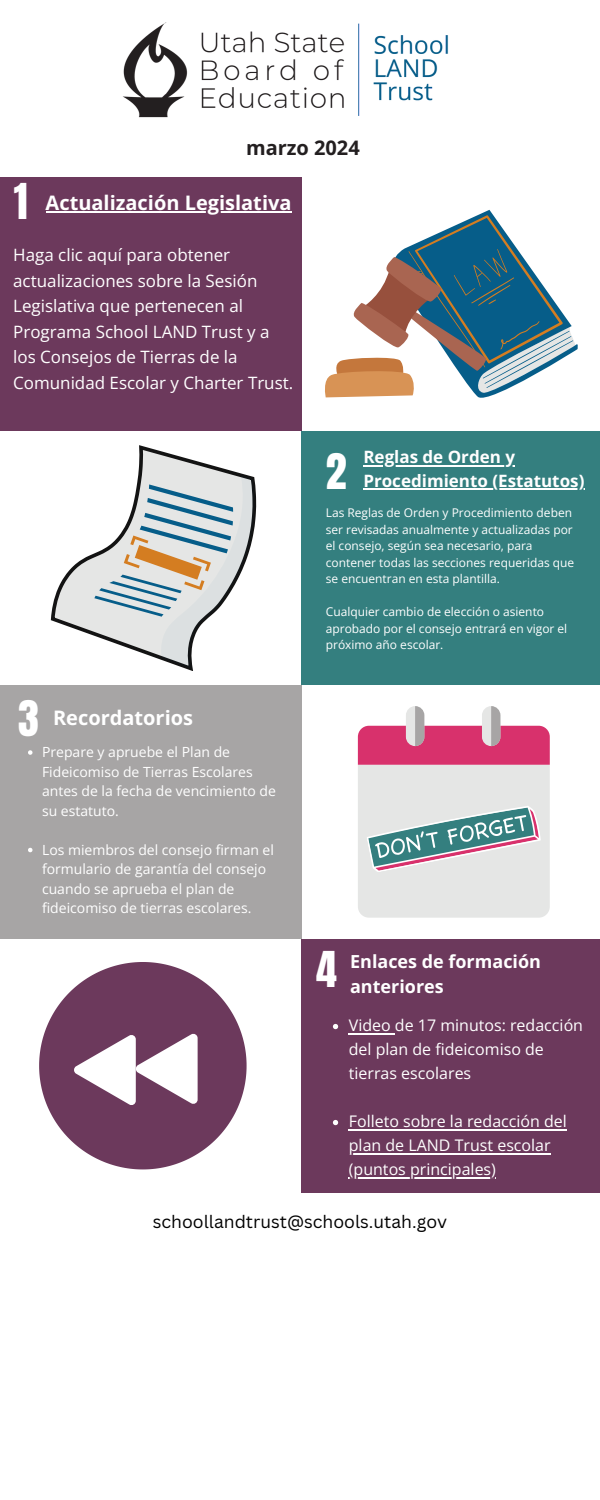
<style>
.page{position:relative;width:600px;height:1500px;background:#fff}
.page>*{position:absolute;margin:0;border:0;box-sizing:border-box;transform-origin:0 0}
.t1{font:42px "Anton";color:#fff}
.t2{font:700 20px "Open Sans";color:#fff}
.t3{font:700 20px "Open Sans";color:#231f20}
.t4{font:700 18px/24.8px "Open Sans";color:#fff}
.t5{font:17.5px "Canva Sans";color:#000}
.t6{font:17px/25.5px "Open Sans";color:#fff}
.t7{font:700 17px "Open Sans";color:#fff}
.t8{font:16px/24px "Open Sans";color:#fff}
.t9{font:14px/19.5px "Open Sans";color:#fff}
.t10{font:12px/16.5px "Open Sans";color:#fff}
</style>
<div class="page">
<div style="left:0;top:178px;width:301px;height:253px;background:#6c395c"></div>
<div style="left:0;top:685px;width:301px;height:254px;background:#a7a5a5"></div>
<div style="left:301px;top:431px;width:299px;height:254px;background:#347f7f"></div>
<div style="left:301px;top:939px;width:299px;height:254px;background:#6c395c"></div>
<img style="left:123px;top:22px;width:325px;height:96px">
<svg style="left:358px;top:706px;width:192px;height:212px;background:#d3bdc7"></svg>
<svg style="left:325px;top:210px;width:253px;height:188px"></svg>
<hr style="left:46px;top:211px;width:246px;height:2px;background:#fff">
<hr style="left:363px;top:465px;width:152px;height:1px;background:#fff">
<hr style="left:363px;top:488px;width:221px;height:2px;background:#fff">
<svg style="left:28px;top:750px;width:5px;height:5px"></svg>
<svg style="left:28px;top:848px;width:5px;height:4px"></svg>
<svg style="left:51px;top:445px;width:205px;height:226px"></svg>
<svg style="left:94px;top:475px;width:160px;height:193px"></svg>
<svg style="left:39px;top:962px;width:208px;height:207px;fill:#6c395c"></svg>
<svg style="left:73px;top:1033px;width:125px;height:73px"></svg>
<svg style="left:333px;top:1024px;width:5px;height:5px"></svg>
<hr style="left:349px;top:1033px;width:46px;height:1px;background:#fff">
<svg style="left:333px;top:1120px;width:5px;height:5px"></svg>
<hr style="left:349px;top:1129px;width:218px;height:1px;background:#fff">
<hr style="left:349px;top:1153px;width:202px;height:1px;background:#fff">
<hr style="left:349px;top:1177px;width:147px;height:1px;background:#fff">
<h1 class="t1" style="left:14px;top:171px;width:15px">1</h1>
<p class="t3" style="left:246px;top:134px;width:115px">marzo 2024</p>
<p class="t2" style="left:46px;top:188px;width:247px">Actualización Legislativa</p>
<p class="t6" style="left:13px;top:242px;width:282px">Haga clic aquí para obtener actualizaciones sobre la Sesión<br>Legislativa que pertenecen al<br>Programa School LAND Trust y a los Consejos de Tierras de la<br>Comunidad Escolar y Charter Trust.</p>
<h1 class="t1" style="left:18px;top:688px;width:22px">3</h1>
<p class="t2" style="left:53px;top:704px;width:142px">Recordatorios</p>
<p class="t9" style="left:42px;top:742px;width:235px">Prepare y apruebe el Plan de<br>Fideicomiso de Tierras Escolares antes de la fecha de vencimiento de su estatuto.</p>
<p class="t9" style="left:42px;top:839px;width:233px">Los miembros del consejo firman el formulario de garantía del consejo cuando se aprueba el plan de fideicomiso de tierras escolares.</p>
<p class="t1" style="left:326px;top:441px;width:22px">2</p>
<p class="t7" style="left:363px;top:445px;width:153px">Reglas de Orden y</p>
<p class="t7" style="left:363px;top:469px;width:223px">Procedimiento (Estatutos)</p>
<p class="t10" style="left:326px;top:504px;width:250px">Las Reglas de Orden y Procedimiento deben ser revisadas anualmente y actualizadas por el consejo, según sea necesario, para contener todas las secciones requeridas que se encuentran en esta plantilla.</p>
<h2 class="t10" style="left:326px;top:603px;width:243px">Cualquier cambio de elección o asiento aprobado por el consejo entrará en vigor el próximo año escolar.</h2>
<h3 class="t1" style="left:316px;top:939px;width:22px">4</h3>
<p class="t4" style="left:350px;top:949px;width:192px">Enlaces de formación anteriores</p>
<p class="t8" style="left:349px;top:1013px;width:236px">Video de 17 minutos: redacción del plan de fideicomiso de tierras escolares</p>
<p class="t8" style="left:349px;top:1109px;width:220px">Folleto sobre la redacción del</p>
<h1 class="t8" style="left:349px;top:1133px;width:203px">plan de LAND Trust escolar</h1>
<p class="t8" style="left:349px;top:1157px;width:149px">(puntos principales)</p>
<h2 class="t5" style="left:153px;top:1210px;width:296px">schoollandtrust@schools.utah.gov</h2>
</div>
